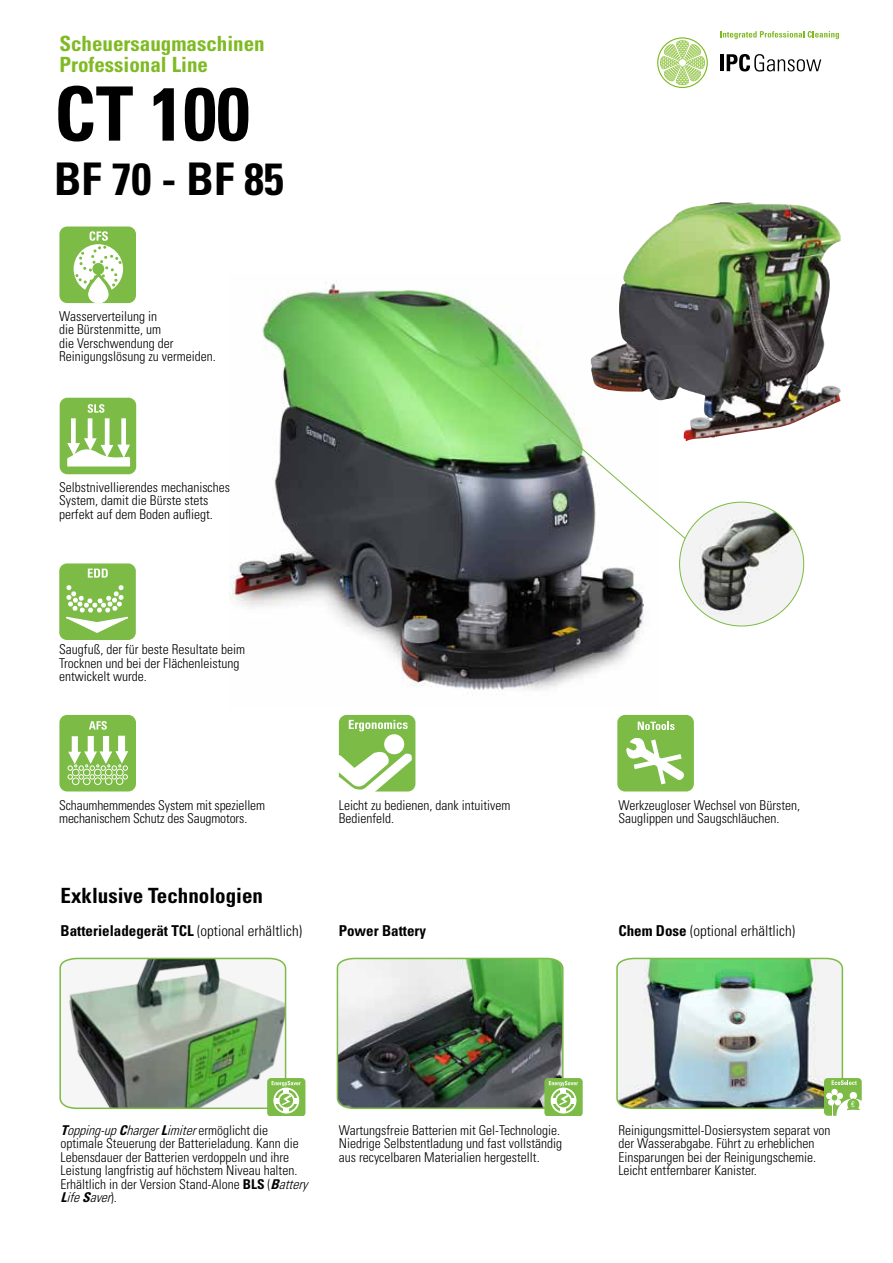
<style>
.page{position:relative;width:893px;height:1263px;background:#fff}
.page>*{position:absolute;margin:0;border:0;box-sizing:border-box;transform-origin:0 0}
.t1{font:700 condensed 75px "Univers LT Std";color:#000}
.t2{font:700 condensed 45px "Univers LT Std";color:#000}
.t3{font:700 condensed 21px/21px "Univers LT Std";color:#7fba23}
.t4{font:700 condensed 21px "Univers LT Std";color:#000}
.t5{font:700 condensed 15px "Univers LT Std";color:#000}
.t6{font:300 condensed 15px "Univers LT Std";color:#000}
.t7{font:300 condensed 13.5px/13.5px "Univers LT Std";color:#000}
.t8{font:300 condensed 8.25px "Univers LT";color:#fff}
.s1{font-weight:300}
.s2{font-weight:700}
.s3{font-weight:700;font-style:italic}
.s4{font-style:italic}
</style>
<div class="page">
<div style="left:339px;top:715px;width:76px;height:76px;background:#7cbb45;border-radius:8px"></div>
<div style="left:384px;top:734px;width:20px;height:20px;background:#fff;border-radius:50%"></div>
<svg style="left:339px;top:751px;width:74px;height:41px"></svg>
<svg style="left:349px;top:720px;width:59px;height:11px"></svg>
<div style="left:617px;top:715px;width:77px;height:76px;background:#7cbb45;border-radius:8px"></div>
<svg style="left:638px;top:722px;width:37px;height:8px"></svg>
<svg style="left:626px;top:738px;width:58px;height:46px"></svg>
<div style="left:59px;top:563px;width:77px;height:77px;background:#7cbb45;border-radius:8px"></div>
<svg style="left:88px;top:569px;width:20px;height:9px"></svg>
<svg style="left:59px;top:584px;width:77px;height:50px"></svg>
<div style="left:59px;top:226px;width:77px;height:77px;background:#7cbb45;border-radius:8px"></div>
<svg style="left:75px;top:231px;width:47px;height:72px"></svg>
<img style="left:336px;top:957px;width:247px;height:158px">
<img style="left:616px;top:957px;width:246px;height:159px">
<div style="left:60px;top:398px;width:76px;height:76px;background:#7cbb45;border-radius:8px"></div>
<svg style="left:88px;top:404px;width:16px;height:9px"></svg>
<div style="left:71px;top:418px;width:5px;height:25px;border:2px solid #fff"></div>
<svg style="left:67px;top:437px;width:64px;height:29px"></svg>
<div style="left:88px;top:418px;width:4px;height:25px;border:2px solid #fff"></div>
<div style="left:105px;top:418px;width:5px;height:31px;border:2px solid #fff"></div>
<div style="left:121px;top:418px;width:5px;height:31px;border:2px solid #fff"></div>
<img style="left:229px;top:281px;width:415px;height:415px">
<img style="left:590px;top:202px;width:251px;height:239px">
<div style="left:59px;top:715px;width:77px;height:76px;background:#7cbb45;border-radius:8px"></div>
<div style="left:116px;top:777px;width:7px;height:8px;border:1px solid #fff;border-radius:50%"></div>
<div style="left:105px;top:777px;width:7px;height:8px;border:1px solid #fff;border-radius:50%"></div>
<div style="left:94px;top:777px;width:7px;height:8px;border:1px solid #fff;border-radius:50%"></div>
<div style="left:83px;top:778px;width:7px;height:7px;border:1px solid #fff;border-radius:50%"></div>
<div style="left:72px;top:778px;width:7px;height:7px;border:1px solid #fff;border-radius:50%"></div>
<div style="left:72px;top:736px;width:6px;height:18px;border:2px solid #fff"></div>
<div style="left:88px;top:736px;width:6px;height:17px;border:2px solid #fff"></div>
<div style="left:103px;top:736px;width:6px;height:17px;border:2px solid #fff"></div>
<div style="left:119px;top:736px;width:5px;height:16px;background:#fff"></div>
<div style="left:118px;top:736px;width:7px;height:17px;border:2px solid #fff"></div>
<svg style="left:67px;top:750px;width:61px;height:29px"></svg>
<svg style="left:89px;top:721px;width:18px;height:9px"></svg>
<svg style="left:59px;top:957px;width:246px;height:158px"></svg>
<img style="left:475px;top:356px;width:213px;height:185px">
<img style="left:680px;top:502px;width:124px;height:124px;border-radius:62px">
<hr style="left:720px;top:54px;width:4px;height:17px;background:#000">
<svg style="left:657px;top:37px;width:51px;height:51px"></svg>
<svg style="left:720px;top:31px;width:119px;height:8px"></svg>
<svg style="left:727px;top:54px;width:94px;height:18px"></svg>
<h3 class="t3" style="left:59px;top:33px;width:207px">Scheuersaugmaschinen<br>Professional Line</h3>
<h1 class="t1" style="left:54px;top:68px;width:197px">CT 100</h1>
<h2 class="t2" style="left:54px;top:151px;width:231px">BF 70 - BF 85</h2>
<p class="t7" style="left:59px;top:309px;width:158px">Wasserverteilung in<br>die Bürstenmitte, um<br>die Verschwendung der<br>Reinigungslösung zu vermeiden.</p>
<p class="t7" style="left:59px;top:480px;width:172px">Selbstnivellierendes mechanisches<br>System, damit die Bürste stets perfekt auf dem Boden aufliegt.</p>
<p class="t7" style="left:59px;top:643px;width:187px">Saugfuß, der für beste Resultate beim<br>Trocknen und bei der Flächenleistung entwickelt wurde.</p>
<p class="t7" style="left:59px;top:798px;width:207px">Schaumhemmendes System mit speziellem mechanischem Schutz des Saugmotors.</p>
<p class="t7" style="left:339px;top:798px;width:173px">Leicht zu bedienen, dank intuitivem<br>Bedienfeld.</p>
<p class="t7" style="left:618px;top:798px;width:183px">Werkzeugloser Wechsel von Bürsten,<br>Sauglippen und Saugschläuchen.</p>
<h3 class="t4" style="left:61px;top:882px;width:204px">Exklusive Technologien</h3>
<p class="t5" style="left:60px;top:921px;width:243px">Batterieladegerät TCL <span class="s1">(optional erhältlich)</span></p>
<p class="t5" style="left:339px;top:921px;width:89px">Power Battery</p>
<p class="t6" style="left:618px;top:921px;width:178px"><span class="s2">Chem Dose</span> (optional erhältlich)</p>
<p class="t7" style="left:60px;top:1123px;width:253px"><span class="s3">T</span><span class="s4">opping-up</span><span class="s3">C</span><span class="s4">harger</span><span class="s3">L</span><span class="s4">imiter</span>e r m ö g l i c h t d i e optimale Steuerung der Batterieladung. Kann die Lebensdauer der Batterien verdoppeln und ihre Leistung langfristig auf höchstem Niveau halten.<br>Erhältlich in der Version Stand-Alone <span class="s2">BLS</span> (<span class="s3">B</span><span class="s4">attery </span><span class="s3">L</span><span class="s4">ife</span><span class="s3">S</span><span class="s4">aver</span>) .</p>
<p class="t7" style="left:339px;top:1123px;width:225px">Wartungsfreie Batterien mit Gel-Technologie.<br>Niedrige Selbstentladung und fast vollständig aus recycelbaren Materialien hergestellt.</p>
<p class="t7" style="left:618px;top:1123px;width:214px">Reinigungsmittel-Dosiersystem separat von der Wasserabgabe. Führt zu erheblichen Einsparungen bei der Reinigungschemie.<br>Leicht entfernbarer Kanister.</p>
<p class="t8" style="left:851px;top:1099px;width:5px">€</p>
</div>
